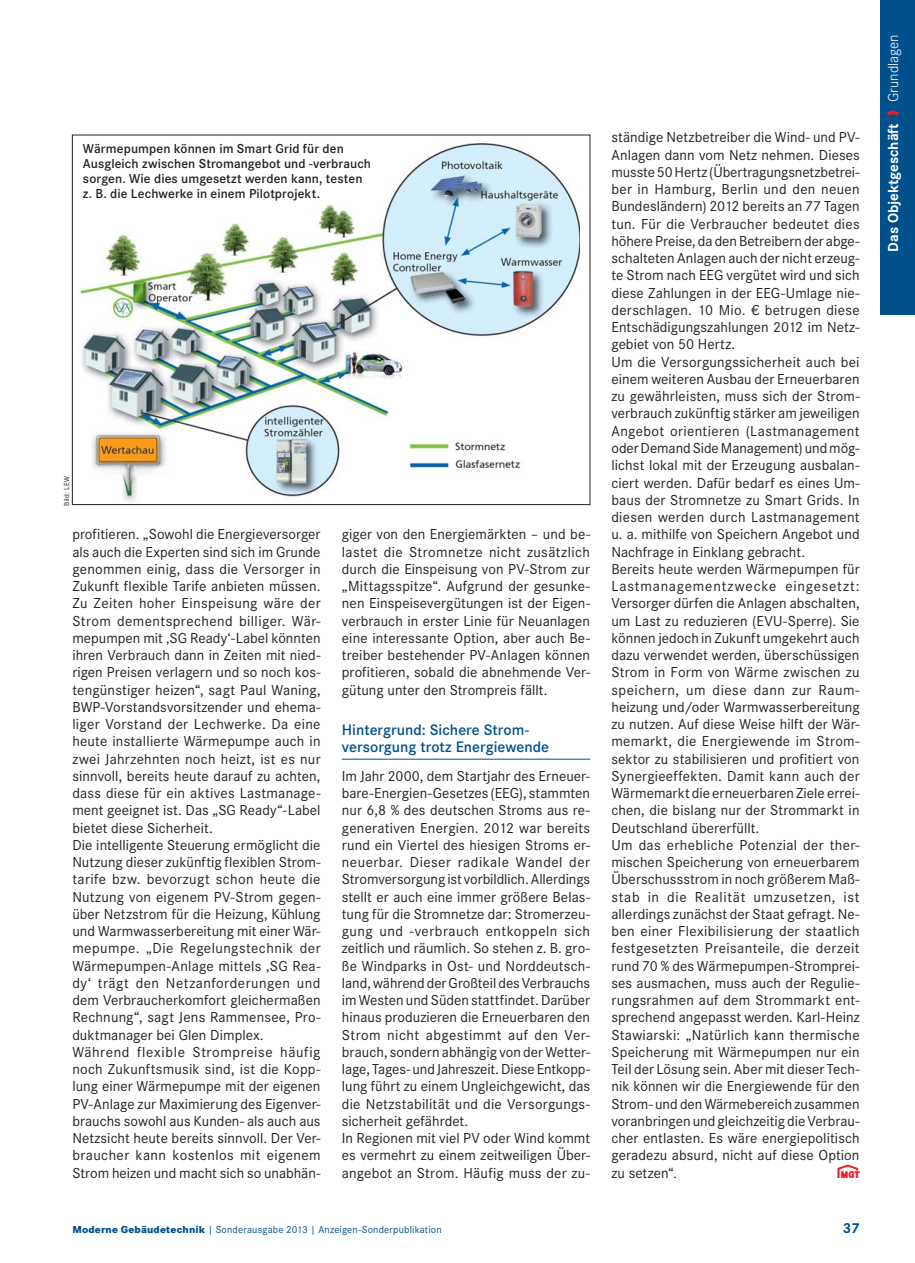
<style>
.page{position:relative;width:915px;height:1263px;background:#fff}
.page>*{position:absolute;margin:0;border:0;box-sizing:border-box;transform-origin:0 0}
.t1{font:600 15.75px/17.2px "Corporate S";color:#00508b}
.t2{font:15px/17.2px "Corporate S";letter-spacing:.005em;color:#231f20}
.t3{font:700 15px "Corporate S";color:#fff}
.t4{font:700 15px "Corporate S";color:#00508b}
.t5{font:15px "MGT Logo";color:#ed1c24}
.t6{font:600 13.5px/15px "Corporate S";letter-spacing:.01em;color:#231f20}
.t7{font:10.5px "Corporate S";letter-spacing:.015em;color:#00508b}
.t8{font:7.5px "Corporate S";letter-spacing:.025em;color:#231f20}
.s1{font-weight:800}
.s2{color:#ed1c24}
.s3{font-weight:300}
</style>
<div class="page">
<div style="left:880px;top:0;width:34px;height:315px;background:#00508b"></div>
<hr style="left:342px;top:759px;width:248px;height:1px;background:#00508b">
<img style="left:79px;top:143px;width:500px;height:359px">
<p class="t6" style="left:83px;top:142px;width:289px">Wärmepumpen können im Smart Grid für den Ausgleich zwischen Stromangebot und -verbrauch sorgen. Wie dies umgesetzt werden kann, testen z. B. die Lechwerke in einem Pilotprojekt.</p>
<p class="t8" style="left:64px;top:506px;width:31px;rotate:-90deg">Bild: LEW</p>
<p class="t2" style="left:72px;top:527px;width:250px">profitieren. „Sowohl die Energieversorger als auch die Experten sind sich im Grunde genommen einig, dass die Versorger in Zukunft flexible Tarife anbieten müssen.<br>Zu Zeiten hoher Einspeisung wäre der Strom dementsprechend billiger. Wär&shy;mepumpen mit ‚SG Ready‘-Label könnten ihren Verbrauch dann in Zeiten mit nied&shy;rigen Preisen verlagern und so noch kos&shy;tengünstiger heizen“, sagt Paul Waning, BWP-Vorstandsvorsitzender und ehema&shy;liger Vorstand der Lechwerke. Da eine heute installierte Wärmepumpe auch in zwei Jahrzehnten noch heizt, ist es nur sinnvoll, bereits heute darauf zu achten, dass diese für ein aktives Lastmanage&shy;ment geeignet ist. Das „SG Ready“-Label bietet diese Sicherheit.<br>Die intelligente Steuerung ermöglicht die Nutzung dieser zukünftig flexiblen Strom&shy;tarife bzw. bevorzugt schon heute die Nutzung von eigenem PV-Strom gegen&shy;über Netzstrom für die Heizung, Kühlung und Warmwasserbereitung mit einer Wär&shy;mepumpe. „Die Regelungstechnik der Wärmepumpen-Anlage mittels ‚SG Rea&shy;dy‘ trägt den Netzanforderungen und dem Verbraucherkomfort gleichermaßen Rechnung“, sagt Jens Rammensee, Pro&shy;duktmanager bei Glen Dimplex.<br>Während flexible Strompreise häufig noch Zukunftsmusik sind, ist die Kopp&shy;lung einer Wärmepumpe mit der eigenen PV-Anlage zur Maximierung des Eigenver&shy;brauchs sowohl aus Kunden- als auch aus Netzsicht heute bereits sinnvoll. Der Ver&shy;braucher kann kostenlos mit eigenem Strom heizen und macht sich so unabhän-</p>
<p class="t2" style="left:342px;top:527px;width:250px;text-align:justify">giger von den Energiemärkten – und be&shy;lastet die Stromnetze nicht zusätzlich durch die Einspeisung von PV-Strom zur „Mittagsspitze“. Aufgrund der gesunke&shy;nen Einspeisevergütungen ist der Eigen&shy;verbrauch in erster Linie für Neuanlagen eine interessante Option, aber auch Be&shy;treiber bestehender PV-Anlagen können profitieren, sobald die abnehmende Ver&shy;gütung unter den Strompreis fällt.</p>
<p class="t1" style="left:342px;top:722px;width:208px">Hintergrund: Sichere Strom&shy;versorgung trotz Energiewende</p>
<p class="t2" style="left:342px;top:768px;width:250px">Im Jahr 2000, dem Startjahr des Erneuer&shy;bare-Energien-Gesetzes (EEG), stammten nur 6,8 % des deutschen Stroms aus re&shy;generativen Energien. 2012 war bereits rund ein Viertel des hiesigen Stroms er&shy;neuerbar. Dieser radikale Wandel der Stromversorgung ist vorbildlich. Allerdings stellt er auch eine immer größere Belas&shy;tung für die Stromnetze dar: Stromerzeu&shy;gung und -verbrauch entkoppeln sich zeitlich und räumlich. So stehen z. B. gro&shy;ße Windparks in Ost- und Norddeutsch&shy;land, während der Großteil des Verbrauchs im Westen und Süden stattfindet. Darüber hinaus produzieren die Erneuerbaren den Strom nicht abgestimmt auf den Ver&shy;brauch, sondern abhängig von der Wetter&shy;lage, Tages- und Jahreszeit. Diese Entkopp&shy;lung führt zu einem Ungleichgewicht, das die Netzstabilität und die Versorgungs&shy;sicherheit gefährdet.<br>In Regionen mit viel PV oder Wind kommt es vermehrt zu einem zeitweiligen Über&shy;angebot an Strom. Häufig muss der zu-</p>
<p class="t2" style="left:611px;top:130px;width:250px">ständige Netzbetreiber die Wind- und PV-Anlagen dann vom Netz nehmen. Dieses musste 50 Hertz (Übertragungsnetzbetrei&shy;ber in Hamburg, Berlin und den neuen Bundesländern) 2012 bereits an 77 Tagen tun. Für die Verbraucher bedeutet dies höhere Preise, da den Betreibern der abge&shy;schalteten Anlagen auch der nicht erzeug&shy;te Strom nach EEG vergütet wird und sich diese Zahlungen in der EEG-Umlage nie&shy;derschlagen. 10 Mio. € betrugen diese Entschädigungszahlungen 2012 im Netz&shy;gebiet von 50 Hertz.<br>Um die Versorgungssicherheit auch bei einem weiteren Ausbau der Erneuerbaren zu gewährleisten, muss sich der Strom&shy;verbrauch zukünftig stärker am jeweiligen Angebot orientieren (Lastmanagement oder Demand Side Management) und mög&shy;lichst lokal mit der Erzeugung ausbalan&shy;ciert werden. Dafür bedarf es eines Um&shy;baus der Stromnetze zu Smart Grids. In diesen werden durch Lastmanagement u. a. mithilfe von Speichern Angebot und Nachfrage in Einklang gebracht.<br>Bereits heute werden Wärmepumpen für Lastmanagementzwecke eingesetzt:<br>Versorger dürfen die Anlagen abschalten, um Last zu reduzieren (EVU-Sperre). Sie können jedoch in Zukunft umgekehrt auch dazu verwendet werden, überschüssigen Strom in Form von Wärme zwischen zu speichern, um diese dann zur Raum&shy;heizung und/oder Warmwasserbereitung zu nutzen. Auf diese Weise hilft der Wär&shy;memarkt, die Energiewende im Strom&shy;sektor zu stabilisieren und profitiert von Synergieeffekten. Damit kann auch der Wärmemarkt die erneuerbaren Ziele errei&shy;chen, die bislang nur der Strommarkt in Deutschland übererfüllt.<br>Um das erhebliche Potenzial der ther&shy;mischen Speicherung von erneuerbarem Überschussstrom in noch größerem Maß&shy;stab in die Realität umzusetzen, ist allerdings zunächst der Staat gefragt. Ne&shy;ben einer Flexibilisierung der staatlich festgesetzten Preisanteile, die derzeit rund 70 % des Wärmepumpen-Stromprei&shy;ses ausmachen, muss auch der Regulie&shy;rungsrahmen auf dem Strommarkt ent&shy;sprechend angepasst werden. Karl-Heinz Stawiarski: „Natürlich kann thermische Speicherung mit Wärmepumpen nur ein Teil der Lösung sein. Aber mit dieser Tech&shy;nik können wir die Energiewende für den Strom- und den Wärmebereich zusammen voranbringen und gleichzeitig die Verbrau&shy;cher entlasten. Es wäre energiepolitisch geradezu absurd, nicht auf diese Option zu setzen“.</p>
<p class="t5" style="left:842px;top:1163px;width:18px">#</p>
<p class="t7" style="left:72px;top:1225px;width:371px"><span class="s1">Moderne Gebäudetechnik</span> | Sonderausgabe 2013 | Anzeigen-Sonderpublikation</p>
<p class="t4" style="left:842px;top:1222px;width:18px">37</p>
<p class="t3" style="left:886px;top:252px;width:219px;rotate:-90deg">Das Objektgeschäft <span class="s2">❱</span> <span class="s3">Grundlagen</span></p>
</div>
